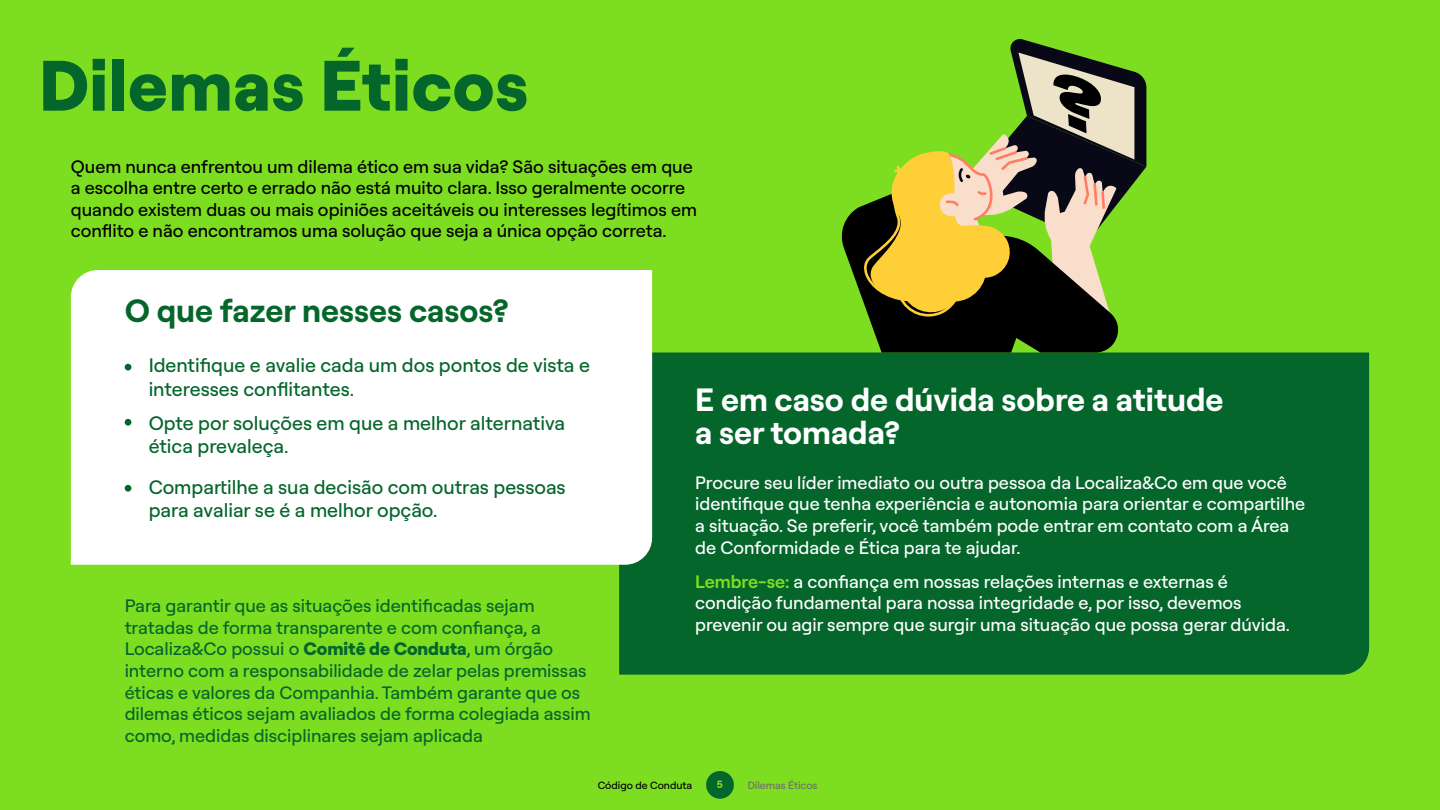
<style>
.page{position:relative;width:1440px;height:810px;background:#7dde21}
.page>*{position:absolute;margin:0;border:0;box-sizing:border-box;transform-origin:0 0}
.t1{font:800 71.25px "Roobert";letter-spacing:.01em;color:#05662b}
.t2{font:700 32.25px/32.7px "Roobert";color:#fff}
.t3{font:700 32.25px "Roobert";color:#05662b}
.t4{font:500 19.5px/23.4px "Roobert";color:#05662b}
.t5{font:500 18px/21.6px "Roobert";color:#fff}
.t6{font:500 18px/21.6px "Roobert";color:#05662b}
.t7{font:500 18px/21.6px "Roobert";color:#000}
.t8{font:500 10.5px "Roobert";color:#000}
.t9{font:500 10.5px "Roobert";color:#6e6e6e}
.t10{font:700 10.5px "Roobert";color:#7dde21}
.s1{font-weight:600;color:#7dde21}
.s2{font-weight:800}
</style>
<div class="page">
<div style="left:706px;top:771px;width:28px;height:28px;background:#05662b;border-radius:50%"></div>
<div style="left:619px;top:352px;width:750px;height:323px;background:#05662b"></div>
<div style="left:71px;top:270px;width:581px;height:295px;background:#fff"></div>
<svg style="left:125px;top:364px;width:6px;height:6px"></svg>
<div style="left:125px;top:419px;width:6px;height:7px;background:#05662b;border-radius:50%"></div>
<div style="left:125px;top:485px;width:6px;height:7px;background:#05662b;border-radius:50%"></div>
<svg style="left:841px;top:39px;width:305px;height:313px"></svg>
<h1 class="t1" style="left:39px;top:33px;width:491px">Dilemas Éticos</h1>
<p class="t7" style="left:71px;top:154px;width:628px">Quem nunca enfrentou um dilema ético em sua vida? São situações em que a escolha entre certo e errado não está muito clara. Isso geralmente ocorre quando existem duas ou mais opiniões aceitáveis ou interesses legítimos em conflito e não encontramos uma solução que seja a única opção correta.</p>
<h2 class="t3" style="left:125px;top:287px;width:385px">O que fazer nesses casos?</h2>
<p class="t4" style="left:149px;top:352px;width:443px">Identifique e avalie cada um dos pontos de vista e interesses conflitantes.</p>
<p class="t4" style="left:149px;top:410px;width:418px">Opte por soluções em que a melhor alternativa ética prevaleça.</p>
<p class="t4" style="left:149px;top:474px;width:419px">Compartilhe a sua decisão com outras pessoas para avaliar se é a melhor opção.</p>
<p class="t5" style="left:695px;top:471px;width:612px">Procure seu líder imediato ou outra pessoa da Localiza&amp;Co em que você identifique que tenha experiência e autonomia para orientar e compartilhe a situação. Se preferir, você também pode entrar em contato com a Área de Conformidade e Ética para te ajudar.</p>
<p class="t5" style="left:695px;top:570px;width:596px"><span class="s1">Lembre-se:</span> a confiança em nossas relações internas e externas é condição fundamental para nossa integridade e, por isso, devemos prevenir ou agir sempre que surgir uma situação que possa gerar dúvida.</p>
<h2 class="t2" style="left:695px;top:381px;width:530px">E em caso de dúvida sobre a atitude a ser tomada?</h2>
<p class="t6" style="left:125px;top:594px;width:467px">Para garantir que as situações identificadas sejam tratadas de forma transparente e com confiança, a Localiza&amp;Co possui o <span class="s2">Comitê de Conduta</span>, um órgão interno com a responsabilidade de zelar pelas premissas éticas e valores da Companhia. Também garante que os dilemas éticos sejam avaliados de forma colegiada assim como, medidas disciplinares sejam aplicada</p>
<p class="t8" style="left:598px;top:778px;width:96px">Código de Conduta</p>
<p class="t10" style="left:717px;top:777px;width:8px">5</p>
<p class="t9" style="left:748px;top:778px;width:71px">Dilemas Éticos</p>
</div>
